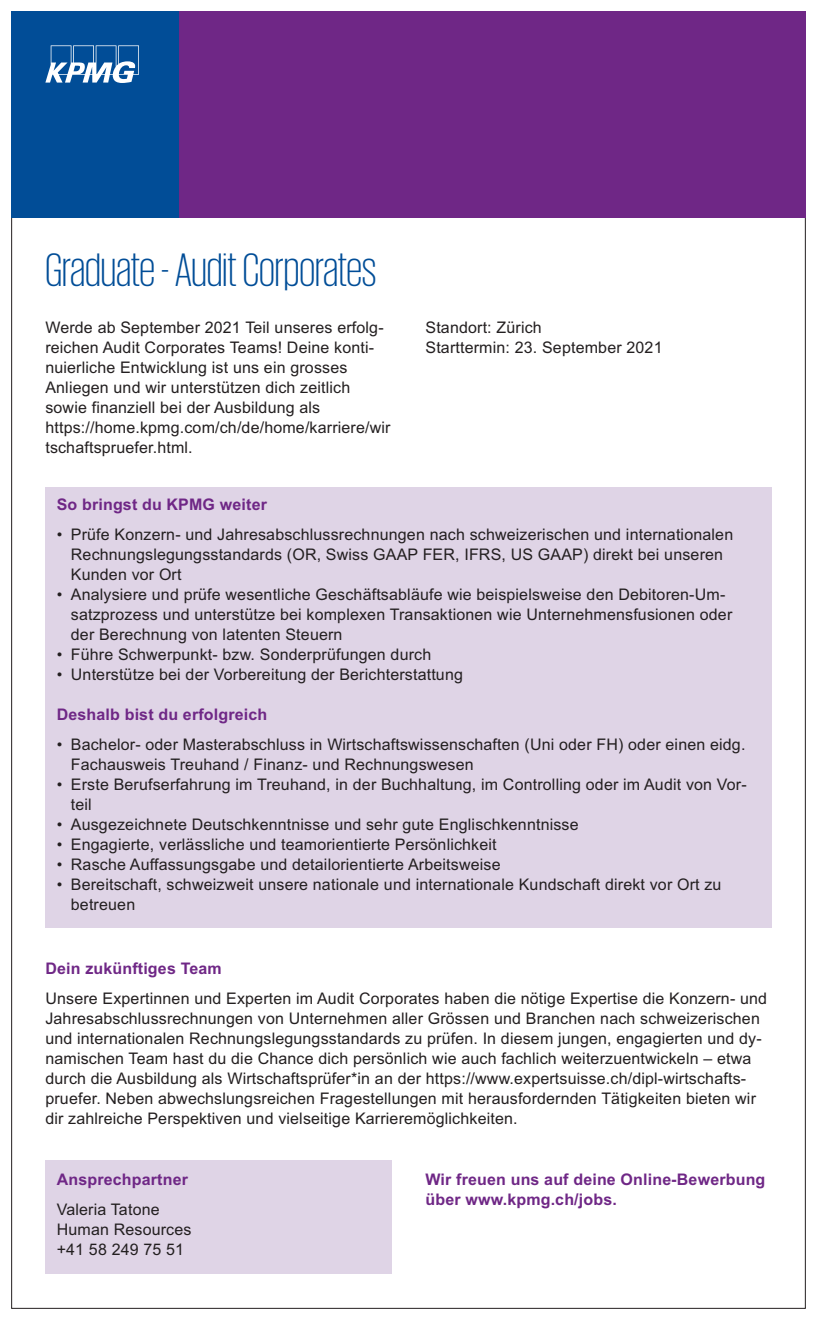
<style>
.page{position:relative;width:817px;height:1320px;background:#fff}
.page>*{position:absolute;margin:0;border:0;box-sizing:border-box;transform-origin:0 0}
.t1{font:300 48px "KPMG";color:#014d97}
.t2{font:16px/20px "Arial";letter-spacing:.01em;color:#231f20}
.t3{font:700 16px/20px "Arial";letter-spacing:.01em;color:#6f2786}
</style>
<div class="page">
<div style="left:45px;top:487px;width:726px;height:440px;background:#dfd4e6"></div>
<div style="left:11px;top:11px;width:168px;height:207px;background:#014d97"></div>
<svg style="left:45px;top:45px;width:94px;height:38px"></svg>
<div style="left:179px;top:11px;width:626px;height:207px;background:#6f2786"></div>
<div style="left:45px;top:1159px;width:346px;height:114px;background:#dfd4e6"></div>
<h1 class="t1" style="left:45px;top:247px;width:333px">Graduate-AuditCorporates</h1>
<p class="t2" style="left:45px;top:317px;width:346px">Werde ab September 2021 Teil unseres erfolg&shy;reichen Audit Corporates Teams! Deine konti&shy;nuierliche Entwicklung ist uns ein grosses Anliegen und wir unterstützen dich zeitlich sowie finanziell bei der Ausbildung als https://home.kpmg.com/ch/de/home/karriere/wir tschaftspruefer.html.</p>
<p class="t2" style="left:425px;top:317px;width:238px">Standort: Zürich<br>Starttermin: 23. September 2021</p>
<p class="t3" style="left:57px;top:494px;width:212px">So bringst du KPMG weiter</p>
<p class="t2" style="left:71px;top:524px;width:663px;text-indent:-14px">• Prüfe Konzern- und Jahresabschlussrechnungen nach schweizerischen und internationalen<br>Rechnungslegungsstandards (OR, Swiss GAAP FER, IFRS, US GAAP) direkt bei unseren<br>Kunden vor Ort</p>
<p class="t2" style="left:71px;top:584px;width:662px;text-indent:-14px">• Analysiere und prüfe wesentliche Geschäftsabläufe wie beispielsweise den Debitoren-Um&shy;satzprozess und unterstütze bei komplexen Transaktionen wie Unternehmensfusionen oder der Berechnung von latenten Steuern</p>
<p class="t2" style="left:57px;top:644px;width:376px">• Führe Schwerpunkt- bzw. Sonderprüfungen durch</p>
<p class="t2" style="left:57px;top:664px;width:407px">• Unterstütze bei der Vorbereitung der Berichterstattung</p>
<p class="t3" style="left:57px;top:704px;width:212px">Deshalb bist du erfolgreich</p>
<p class="t2" style="left:71px;top:734px;width:676px;text-indent:-14px">• Bachelor- oder Masterabschluss in Wirtschaftswissenschaften (Uni oder FH) oder einen eidg.<br>Fachausweis Treuhand / Finanz- und Rechnungswesen</p>
<p class="t2" style="left:71px;top:774px;width:677px;text-indent:-14px">• Erste Berufserfahrung im Treuhand, in der Buchhaltung, im Controlling oder im Audit von Vor&shy;teil</p>
<p class="t2" style="left:57px;top:814px;width:523px">• Ausgezeichnete Deutschkenntnisse und sehr gute Englischkenntnisse</p>
<p class="t2" style="left:57px;top:834px;width:441px">• Engagierte, verlässliche und teamorientierte Persönlichkeit</p>
<p class="t2" style="left:57px;top:854px;width:445px">• Rasche Auffassungsgabe und detailorientierte Arbeitsweise</p>
<p class="t2" style="left:71px;top:874px;width:652px;text-indent:-14px">• Bereitschaft, schweizweit unsere nationale und internationale Kundschaft direkt vor Ort zu betreuen</p>
<p class="t3" style="left:45px;top:958px;width:178px">Dein zukünftiges Team</p>
<p class="t2" style="left:45px;top:988px;width:723px">Unsere Expertinnen und Experten im Audit Corporates haben die nötige Expertise die Konzern- und Jahresabschlussrechnungen von Unternehmen aller Grössen und Branchen nach schweizerischen und internationalen Rechnungslegungsstandards zu prüfen. In diesem jungen, engagierten und dy&shy;namischen Team hast du die Chance dich persönlich wie auch fachlich weiterzuentwickeln – etwa durch die Ausbildung als Wirtschaftsprüfer*in an der https://www.expertsuisse.ch/dipl-wirtschafts&shy;pruefer. Neben abwechslungsreichen Fragestellungen mit herausfordernden Tätigkeiten bieten wir dir zahlreiche Perspektiven und vielseitige Karrieremöglichkeiten.</p>
<p class="t3" style="left:57px;top:1170px;width:133px">Ansprechpartner</p>
<p class="t2" style="left:57px;top:1200px;width:136px">Valeria Tatone<br>Human Resources +41 58 249 75 51</p>
<p class="t3" style="left:425px;top:1170px;width:341px">Wir freuen uns auf deine Online-Bewerbung über www.kpmg.ch/jobs.</p>
</div>
